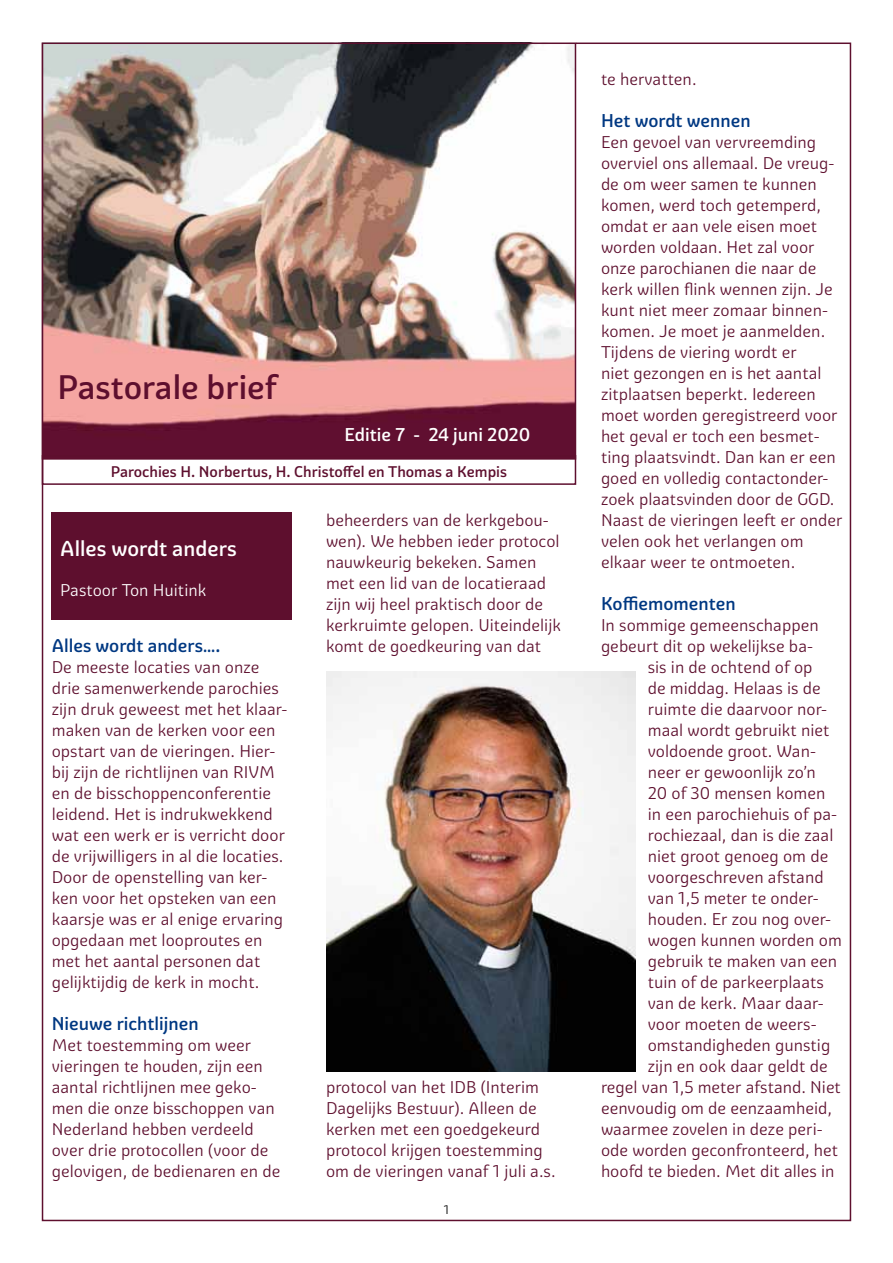
<style>
.page{position:relative;width:893px;height:1263px;background:#fff}
.page>*{position:absolute;margin:0;border:0;box-sizing:border-box;transform-origin:0 0}
.t1{font:500 33px "Graviola";color:#5e0f2e}
.t2{font:500 21px "Graviola";color:#fff}
.t3{font:500 18px "Graviola";color:#003882}
.t4{font:500 18px "Graviola";color:#fff}
.t5{font:16.5px/21px "Graviola";color:#5e0f2e}
.t6{font:16.5px "Graviola";color:#fff}
.t7{font:500 15px "Graviola";color:#5e0f2e}
.t8{font:12px "Graviola";color:#000}
</style>
<div class="page">
<img style="left:45px;top:46px;width:528px;height:409px">
<div style="left:42px;top:43px;width:534px;height:417px;border:2px solid #5e0f2e"></div>
<div style="left:42px;top:455px;width:534px;height:30px;border:2px solid #5e0f2e"></div>
<div style="left:52px;top:512px;width:240px;height:107px;background:#5e0f2e"></div>
<img style="left:326px;top:671px;width:309px;height:400px">
<h1 class="t1" style="left:57px;top:367px;width:221px">Pastorale brief</h1>
<p class="t4" style="left:345px;top:423px;width:187px">Editie 7 - 24 juni 2020</p>
<p class="t7" style="left:111px;top:463px;width:398px">Parochies H. Norbertus, H. Christoffel en Thomas a Kempis</p>
<p class="t2" style="left:60px;top:536px;width:178px">Alles wordt anders</p>
<p class="t6" style="left:60px;top:580px;width:148px">Pastoor Ton Huitink</p>
<p class="t3" style="left:52px;top:634px;width:170px">Alles wordt anders….</p>
<p class="t5" style="left:52px;top:656px;width:237px">De meeste locaties van onze drie samenwerkende parochies zijn druk geweest met het klaar&shy;maken van de kerken voor een opstart van de vieringen. Hier&shy;bij zijn de richtlijnen van RIVM en de bisschoppenconferentie leidend. Het is indrukwekkend wat een werk er is verricht door de vrijwilligers in al die locaties.<br>Door de openstelling van ker&shy;ken voor het opsteken van een kaarsje was er al enige ervaring opgedaan met looproutes en met het aantal personen dat gelijktijdig de kerk in mocht.</p>
<p class="t3" style="left:52px;top:1012px;width:148px">Nieuwe richtlijnen</p>
<p class="t5" style="left:52px;top:1034px;width:230px">Met toestemming om weer vieringen te houden, zijn een aantal richtlijnen mee geko&shy;men die onze bisschoppen van<br>Nederland hebben verdeeld over drie protocollen (voor de gelovigen, de bedienaren en de</p>
<p class="t5" style="left:326px;top:509px;width:237px">beheerders van de kerkgebou&shy;wen). We hebben ieder protocol nauwkeurig bekeken. Samen met een lid van de locatieraad zijn wij heel praktisch door de kerkruimte gelopen. Uiteindelijk komt de goedkeuring van dat</p>
<p class="t5" style="left:326px;top:1076px;width:231px">protocol van het IDB (Interim<br>Dagelijks Bestuur). Alleen de kerken met een goedgekeurd protocol krijgen toestemming om de vieringen vanaf 1 juli a.s.</p>
<p class="t8" style="left:444px;top:1202px;width:7px">1</p>
<p class="t5" style="left:601px;top:68px;width:97px">te hervatten.</p>
<p class="t3" style="left:601px;top:109px;width:151px">Het wordt wennen</p>
<p class="t5" style="left:601px;top:131px;width:243px">Een gevoel van vervreemding overviel ons allemaal. De vreug&shy;de om weer samen te kunnen komen, werd toch getemperd, omdat er aan vele eisen moet worden voldaan. Het zal voor onze parochianen die naar de kerk willen flink wennen zijn. Je kunt niet meer zomaar binnen&shy;komen. Je moet je aanmelden.<br>Tijdens de viering wordt er<br>niet gezongen en is het aantal zitplaatsen beperkt. Iedereen moet worden geregistreerd voor het geval er toch een besmet&shy;ting plaatsvindt. Dan kan er een goed en volledig contactonder&shy;zoek plaatsvinden door de GGD.<br>Naast de vieringen leeft er onder velen ook het verlangen om elkaar weer te ontmoeten.</p>
<p class="t3" style="left:601px;top:592px;width:136px">Koffiemomenten</p>
<p class="t5" style="left:601px;top:614px;width:219px">In sommige gemeenschappen</p>
<p class="t5" style="left:601px;top:635px;width:214px">gebeurt dit op wekelijkse ba-</p>
<p class="t5" style="left:648px;top:656px;width:166px">sis in de ochtend of op</p>
<p class="t5" style="left:648px;top:677px;width:174px">de middag. Helaas is de</p>
<p class="t5" style="left:648px;top:698px;width:181px">ruimte die daarvoor nor-</p>
<p class="t5" style="left:648px;top:719px;width:183px">maal wordt gebruikt niet</p>
<p class="t5" style="left:648px;top:740px;width:170px">voldoende groot. Wan-</p>
<p class="t5" style="left:648px;top:761px;width:170px">neer er gewoonlijk zo’n</p>
<p class="t5" style="left:648px;top:782px;width:179px">20 of 30 mensen komen</p>
<p class="t5" style="left:648px;top:803px;width:191px">in een parochiehuis of pa-</p>
<p class="t5" style="left:648px;top:824px;width:187px">rochiezaal, dan is die zaal</p>
<p class="t5" style="left:648px;top:845px;width:182px">niet groot genoeg om de</p>
<p class="t5" style="left:648px;top:866px;width:177px">voorgeschreven afstand</p>
<p class="t5" style="left:648px;top:887px;width:172px">van 1,5 meter te onder-</p>
<p class="t5" style="left:648px;top:908px;width:185px">houden. Er zou nog over-</p>
<p class="t5" style="left:648px;top:929px;width:196px">wogen kunnen worden om</p>
<p class="t5" style="left:648px;top:950px;width:191px">gebruik te maken van een</p>
<p class="t5" style="left:648px;top:971px;width:178px">tuin of de parkeerplaats</p>
<p class="t5" style="left:648px;top:992px;width:177px">van de kerk. Maar daar-</p>
<p class="t5" style="left:648px;top:1013px;width:170px">voor moeten de weers-</p>
<p class="t5" style="left:648px;top:1034px;width:184px">omstandigheden gunstig</p>
<p class="t5" style="left:648px;top:1055px;width:181px">zijn en ook daar geldt de</p>
<p class="t5" style="left:601px;top:1076px;width:241px">regel van 1,5 meter afstand. Niet</p>
<p class="t5" style="left:601px;top:1097px;width:233px">eenvoudig om de eenzaamheid,</p>
<p class="t5" style="left:601px;top:1118px;width:223px">waarmee zovelen in deze peri-</p>
<p class="t5" style="left:601px;top:1139px;width:239px">ode worden geconfronteerd, het</p>
<p class="t5" style="left:601px;top:1160px;width:235px">hoofd te bieden. Met dit alles in</p>
</div>
